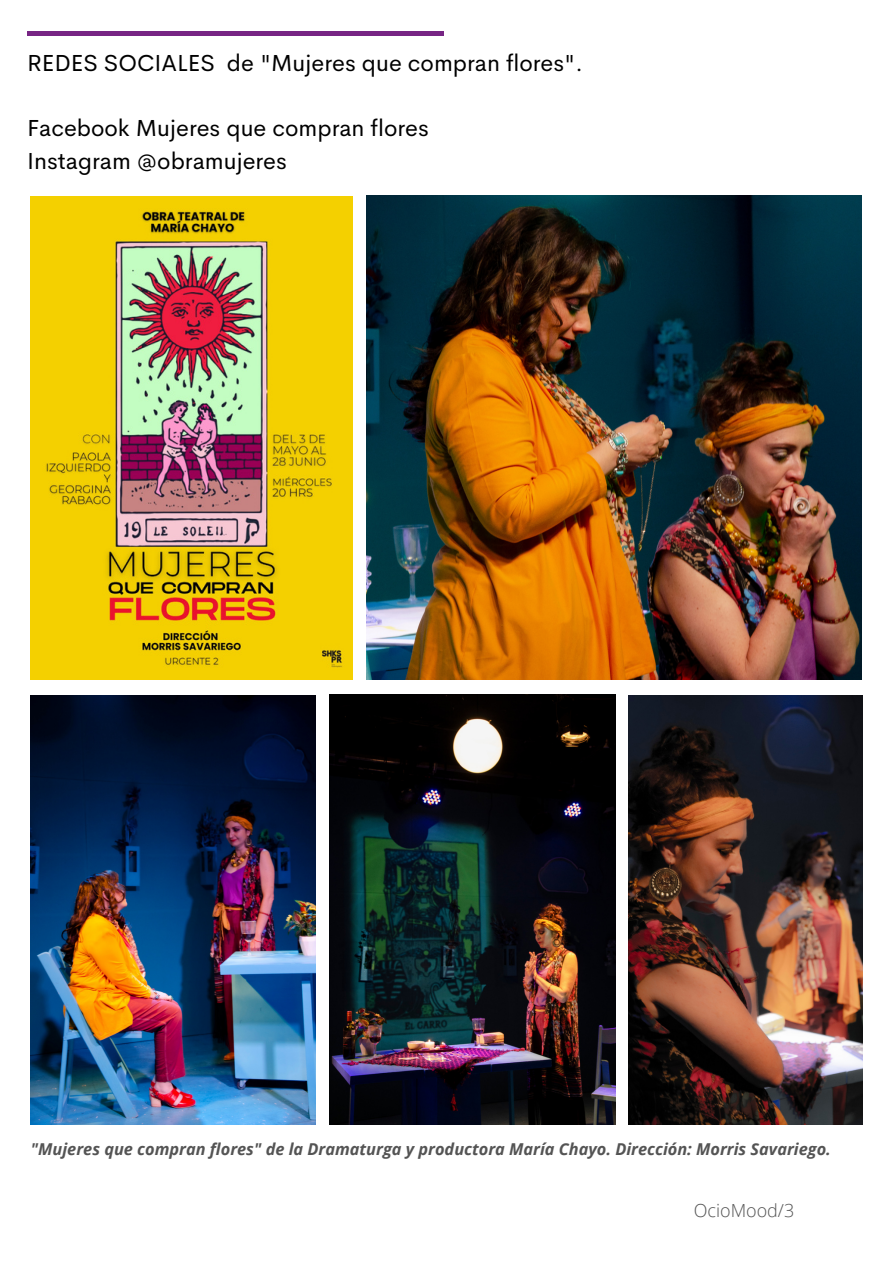
<style>
.page{position:relative;width:893px;height:1264px;background:#fff}
.page>*{position:absolute;margin:0;border:0;box-sizing:border-box;transform-origin:0 0}
.t1{font:23.25px "Cerebri Sans";color:#000}
.t2{font:300 18px "Open Sans";color:#545454}
.t3{font:italic 700 16.35px "Open Sans";color:#545454}
</style>
<div class="page">
<hr style="left:27px;top:31px;width:416px;height:4px;background:#772584">
<img style="left:31px;top:196px;width:321px;height:484px">
<img style="left:367px;top:195px;width:494px;height:485px">
<img style="left:31px;top:695px;width:284px;height:429px">
<img style="left:329px;top:694px;width:286px;height:430px">
<img style="left:628px;top:695px;width:234px;height:429px">
<p class="t1" style="left:27px;top:48px;width:557px">REDES SOCIALES de "Mujeres que compran flores".</p>
<p class="t1" style="left:27px;top:113px;width:403px">Facebook Mujeres que compran flores</p>
<p class="t1" style="left:27px;top:146px;width:261px">Instagram @obramujeres</p>
<p class="t3" style="left:31px;top:1137px;width:801px">"Mujeres que compran flores" de la Dramaturga y productora María Chayo. Dirección: Morris Savariego.</p>
<p class="t2" style="left:693px;top:1198px;width:102px">OcioMood/3</p>
</div>
